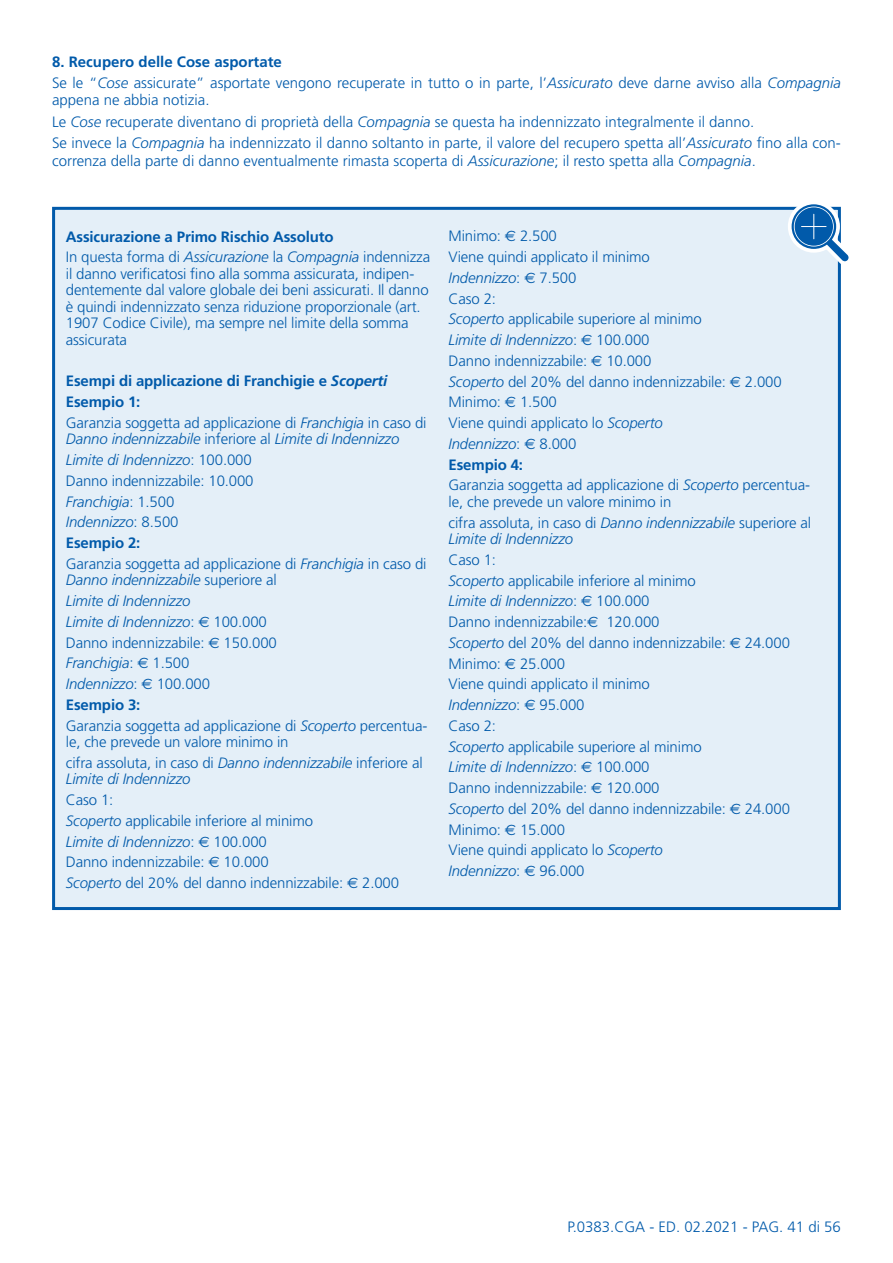
<style>
.page{position:relative;width:893px;height:1263px;background:#fff}
.page>*{position:absolute;margin:0;border:0;box-sizing:border-box;transform-origin:0 0}
.t1{font:300 15px/20.7px "Frutiger";letter-spacing:-.01em;color:#015aaa}
.t2{font:700 15px/20.7px "Frutiger";letter-spacing:-.01em;color:#015aaa}
.t3{font:italic 300 15px "Frutiger";letter-spacing:-.01em;color:#015aaa}
.s1{font-weight:700}
.s2{font-style:italic}
.s3{font-weight:300}
.s4{font-weight:300;font-style:italic}
.s5{font-family:"Euro Sans";font-weight:400}
</style>
<div class="page">
<div style="left:52px;top:207px;width:789px;height:703px;background:#e4eff8;border:3px solid #015aaa"></div>
<svg style="left:783px;top:204px;width:66px;height:67px"></svg>
<p class="t1" style="left:52px;top:51px;width:790px;line-height:21.5px"><span class="s1">8. Recupero delle Cose asportate<br></span>Se le “<span class="s2">Cose</span> assicurate” asportate vengono recuperate in tutto o in parte, l’<span class="s2">Assicurato</span> deve darne avviso alla <span class="s2">Compagnia</span></p>
<p class="t1" style="left:52px;top:90px;width:790px;line-height:21.5px">appena ne abbia notizia.<br>Le <span class="s2">Cose</span> recuperate diventano di proprietà della <span class="s2">Compagnia</span> se questa ha indennizzato integralmente il danno.<br>Se invece la <span class="s2">Compagnia</span> ha indennizzato il danno soltanto in parte, il valore del recupero spetta all’<span class="s2">Assicurato</span> fino alla con-</p>
<p class="t1" style="left:52px;top:150px;width:705px">correnza della parte di danno eventualmente rimasta scoperta di <span class="s2">Assicurazione</span>; il resto spetta alla <span class="s2">Compagnia</span>.</p>
<p class="t2" style="left:66px;top:226px;width:366px">Assicurazione a Primo Rischio Assoluto<br><span class="s3">In questa forma di</span> <span class="s4">Assicurazione</span> <span class="s3">la</span> <span class="s4">Compagnia</span> <span class="s3">indennizza</span></p>
<p class="t1" style="left:66px;top:266px;width:364px;line-height:16.5px">il danno verificatosi fino alla somma assicurata, indipen&shy;dentemente dal valore globale dei beni assicurati. Il danno è quindi indennizzato senza riduzione proporzionale (art.<br>1907 Codice Civile), ma sempre nel limite della somma assicurata</p>
<p class="t2" style="left:66px;top:371px;width:362px">Esempi di applicazione di Franchigie e <span class="s2">Scoperti<br></span>Esempio 1:<br><span class="s3">Garanzia soggetta ad applicazione di</span> <span class="s4">Franchigia</span> <span class="s3">in caso di</span></p>
<p class="t1" style="left:66px;top:429px;width:362px"><span class="s2">Danno indennizzabile</span> inferiore al <span class="s2">Limite di Indennizzo<br>Limite di Indennizzo</span>: 100.000<br>Danno indennizzabile: 10.000<br><span class="s2">Franchigia</span>: 1.500<br><span class="s2">Indennizzo</span>: 8.500<br><span class="s1">Esempio 2:<br></span>Garanzia soggetta ad applicazione di <span class="s2">Franchigia</span> in caso di</p>
<p class="t1" style="left:66px;top:570px;width:363px"><span class="s2">Danno indennizzabile</span> superiore al<br><span class="s2">Limite di Indennizzo<br>Limite di Indennizzo</span>: <span class="s5">€</span> 100.000<br>Danno indennizzabile: <span class="s5">€</span> 150.000<br><span class="s2">Franchigia</span>: <span class="s5">€</span> 1.500<br><span class="s2">Indennizzo</span>: <span class="s5">€</span> 100.000<br><span class="s1">Esempio 3:<br></span>Garanzia soggetta ad applicazione di <span class="s2">Scoperto</span> percentua-</p>
<p class="t1" style="left:66px;top:732px;width:358px">le, che prevede un valore minimo in<br>cifra assoluta, in caso di <span class="s2">Danno indennizzabile</span> inferiore al</p>
<p class="t3" style="left:66px;top:770px;width:126px">Limite di Indennizzo</p>
<p class="t1" style="left:66px;top:790px;width:335px">Caso 1:<br><span class="s2">Scoperto</span> applicabile inferiore al minimo<br><span class="s2">Limite di Indennizzo</span>: <span class="s5">€</span> 100.000<br>Danno indennizzabile: <span class="s5">€</span> 10.000<br><span class="s2">Scoperto</span> del 20% del danno indennizzabile: <span class="s5">€</span> 2.000</p>
<p class="t1" style="left:449px;top:226px;width:363px">Minimo: <span class="s5">€</span> 2.500<br>Viene quindi applicato il minimo<br><span class="s2">Indennizzo</span>: <span class="s5">€</span> 7.500<br>Caso 2:<br><span class="s2">Scoperto</span> applicabile superiore al minimo<br><span class="s2">Limite di Indennizzo</span>: <span class="s5">€</span> 100.000<br>Danno indennizzabile: <span class="s5">€</span> 10.000<br><span class="s2">Scoperto</span> del 20% del danno indennizzabile: <span class="s5">€</span> 2.000<br>Minimo: <span class="s5">€</span> 1.500<br>Viene quindi applicato lo <span class="s2">Scoperto<br>Indennizzo</span>: <span class="s5">€</span> 8.000<br><span class="s1">Esempio 4:<br></span>Garanzia soggetta ad applicazione di <span class="s2">Scoperto</span> percentua-</p>
<p class="t1" style="left:449px;top:491px;width:364px">le, che prevede un valore minimo in<br>cifra assoluta, in caso di <span class="s2">Danno indennizzabile</span> superiore al</p>
<p class="t3" style="left:449px;top:530px;width:126px">Limite di Indennizzo</p>
<p class="t1" style="left:449px;top:549px;width:343px">Caso 1:<br><span class="s2">Scoperto</span> applicabile inferiore al minimo<br><span class="s2">Limite di Indennizzo</span>: <span class="s5">€</span> 100.000<br>Danno indennizzabile:<span class="s5">€</span> 120.000<br><span class="s2">Scoperto</span> del 20% del danno indennizzabile: <span class="s5">€</span> 24.000<br>Minimo: <span class="s5">€</span> 25.000<br>Viene quindi applicato il minimo<br><span class="s2">Indennizzo</span>: <span class="s5">€</span> 95.000<br>Caso 2:<br><span class="s2">Scoperto</span> applicabile superiore al minimo<br><span class="s2">Limite di Indennizzo</span>: <span class="s5">€</span> 100.000<br>Danno indennizzabile: <span class="s5">€</span> 120.000<br><span class="s2">Scoperto</span> del 20% del danno indennizzabile: <span class="s5">€</span> 24.000<br>Minimo: <span class="s5">€</span> 15.000<br>Viene quindi applicato lo <span class="s2">Scoperto<br>Indennizzo</span>: <span class="s5">€</span> 96.000</p>
<p class="t1" style="left:567px;top:1216px;width:275px">P.0383.CGA - ED. 02.2021 - PAG. 41 di 56</p>
</div>
